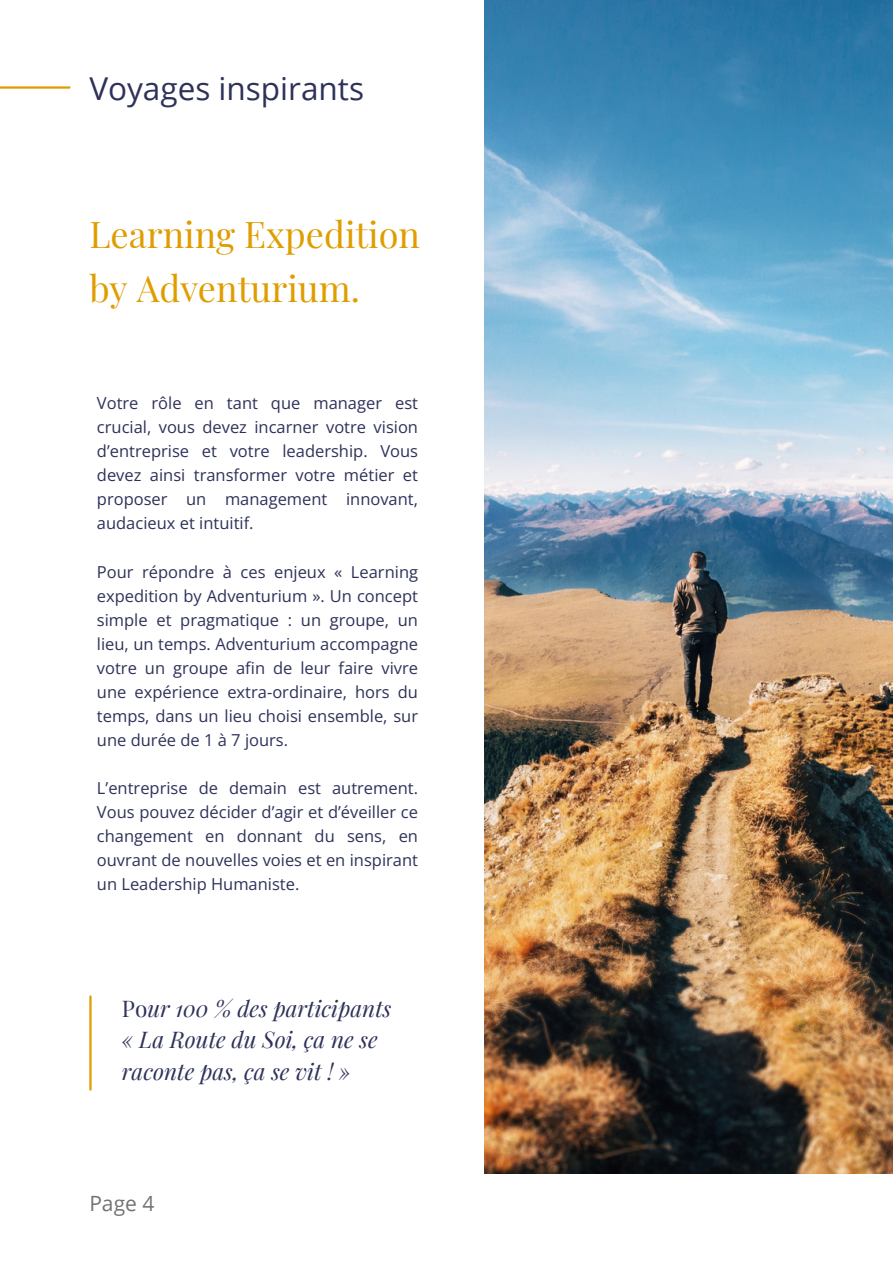
<style>
.page{position:relative;width:893px;height:1264px;background:#fff}
.page>*{position:absolute;margin:0;border:0;box-sizing:border-box;transform-origin:0 0}
.t1{font:36px/54px "Playfair Display";color:#e09d00}
.t2{font:31.5px "Open Sans";color:#2e3259}
.t3{font:italic 22.5px/31.5px "Playfair Display";color:#2e3259}
.t4{font:21px "Open Sans";color:#737373}
.t5{font:16.5px/24px "Open Sans";color:#2e3259;text-align:justify}
.s1{font-style:normal}
</style>
<div class="page">
<img style="left:484px;top:0;width:408px;height:1173px">
<hr style="left:89px;top:996px;width:3px;height:93px;background:#e09d00">
<hr style="left:0;top:86px;width:69px;height:3px;background:#e09d00">
<p class="t2" style="left:89px;top:66px;width:276px">Voyages inspirants</p>
<p class="t1" style="left:89px;top:206px;width:332px">Learning Expedition by Adventurium.</p>
<p class="t5" style="left:97px;top:391px;width:322px">Votre rôle en tant que manager est crucial, vous devez incarner votre vision d’entreprise et votre leadership. Vous devez ainsi transformer votre métier et proposer un management innovant, audacieux et intuitif.</p>
<p class="t5" style="left:97px;top:559px;width:322px">Pour répondre à ces enjeux « Learning expedition by Adventurium ». Un concept simple et pragmatique : un groupe, un lieu, un temps. Adventurium accompagne votre un groupe afin de leur faire vivre une expérience extra-ordinaire, hors du temps, dans un lieu choisi ensemble, sur une durée de 1 à 7 jours.</p>
<p class="t5" style="left:97px;top:775px;width:322px">L’entreprise de demain est autrement.<br>Vous pouvez décider d’agir et d’éveiller ce changement en donnant du sens, en ouvrant de nouvelles voies et en inspirant un Leadership Humaniste.</p>
<p class="t3" style="left:122px;top:991px;width:271px"><span class="s1">Po</span>ur 100 % des participants « La Route du Soi, ça ne se raconte pas, ça se vit ! »</p>
<p class="t4" style="left:89px;top:1188px;width:67px">Page 4</p>
</div>
